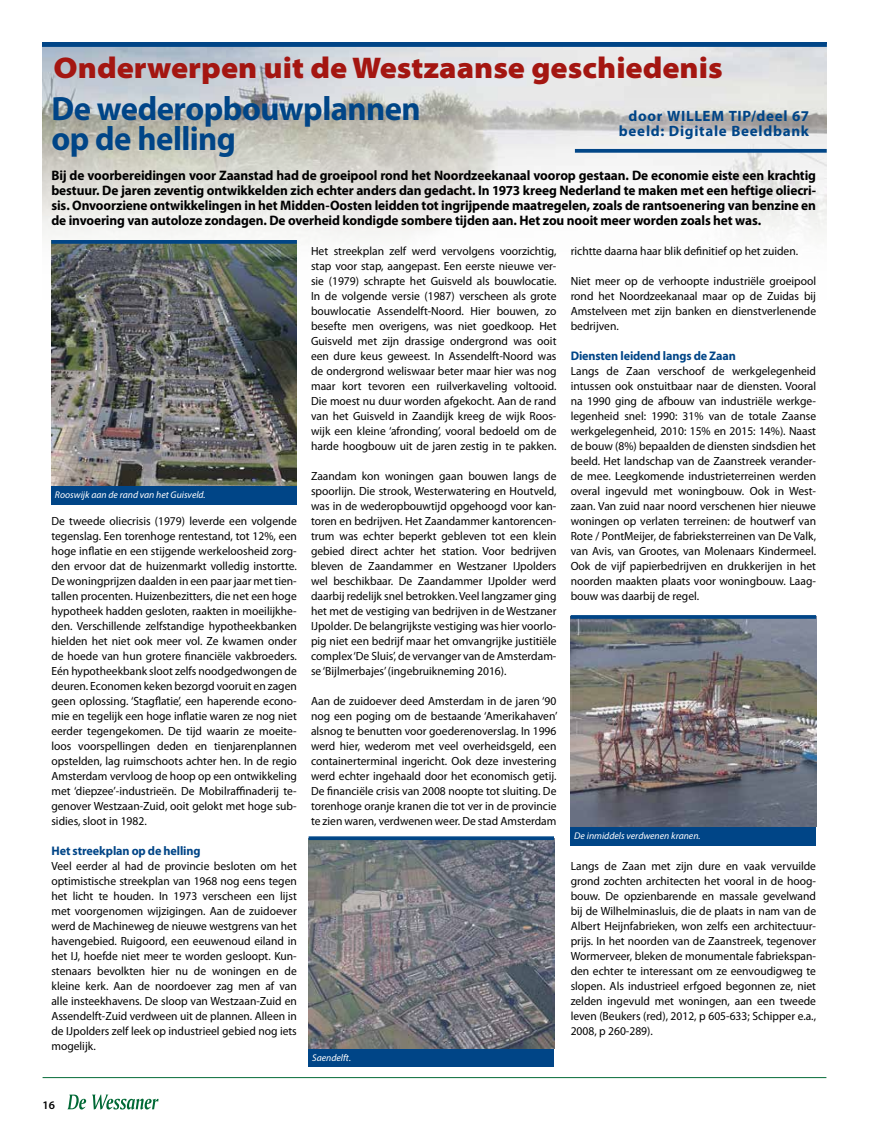
<style>
.page{position:relative;width:869px;height:1134px;background:#fff}
.page>*{position:absolute;margin:0;border:0;box-sizing:border-box;transform-origin:0 0}
.t1{font:700 33.75px/30px "Myriad Pro";letter-spacing:-.02em;color:#004587}
.t2{font:900 semi-expanded 30px "Myriad Pro";color:#a41611}
.t3{font:700 15px/15px "Myriad Pro";letter-spacing:.05em;color:#004587;text-align:right}
.t4{font:700 13.75px/15px "Myriad Pro";letter-spacing:-.01em;color:#000;text-align:justify}
.t5{font:700 12.5px "Myriad Pro";letter-spacing:-.01em;color:#004587}
.t6{font:11.88px/15px "Myriad Pro";color:#000;text-align:justify}
.t7{font:600 11.62px "Myriad Pro";color:#000}
.t8{font:italic 9.75px "Myriad Pro";color:#fff}
</style>
<div class="page">
<img style="left:43px;top:47px;width:783px;height:192px">
<div style="left:43px;top:42px;width:783px;height:5px;background:#004587"></div>
<svg style="left:574px;top:149px;width:252px;height:4px"></svg>
<hr style="left:43px;top:1077px;width:783px;height:1px;background:#006935">
<svg style="left:67px;top:1094px;width:19px;height:15px"></svg>
<svg style="left:92px;top:1094px;width:66px;height:15px"></svg>
<div style="left:308px;top:1048px;width:245px;height:19px;background:#004587"></div>
<img style="left:51px;top:244px;width:246px;height:242px">
<img style="left:308px;top:840px;width:245px;height:208px">
<svg style="left:308px;top:836px;width:245px;height:4px"></svg>
<div style="left:570px;top:827px;width:245px;height:18px;background:#004587"></div>
<img style="left:570px;top:619px;width:245px;height:208px">
<svg style="left:570px;top:615px;width:245px;height:4px"></svg>
<div style="left:51px;top:486px;width:246px;height:18px;background:#004587"></div>
<svg style="left:51px;top:240px;width:246px;height:4px"></svg>
<h2 class="t2" style="left:53px;top:47px;width:670px">Onderwerpen uit de Westzaanse geschiedenis</h2>
<h1 class="t1" style="left:51px;top:93px;width:370px">De wederopbouwplannen op de helling</h1>
<p class="t4" style="left:51px;top:167px;width:765px">Bij de voorbereidingen voor Zaanstad had de groeipool rond het Noordzeekanaal voorop gestaan. De economie eiste een krachtig bestuur. De jaren zeventig ontwikkelden zich echter anders dan gedacht. In 1973 kreeg Nederland te maken met een heftige oliecri&shy;sis. Onvoorziene ontwikkelingen in het Midden-Oosten leidden tot ingrijpende maatregelen, zoals de rantsoenering van benzine en de invoering van autoloze zondagen. De overheid kondigde sombere tijden aan. Het zou nooit meer worden zoals het was.</p>
<p class="t3" style="left:618px;top:108px;width:191px">door WILLEM TIP/deel 67 beeld: Digitale Beeldbank</p>
<p class="t8" style="left:55px;top:489px;width:152px">Rooswijk aan de rand van het Guisveld.</p>
<p class="t6" style="left:51px;top:513px;width:247px">De tweede oliecrisis (1979) leverde een volgende tegenslag. Een torenhoge rentestand, tot 12%, een hoge inflatie en een stijgende werkeloosheid zorg&shy;den ervoor dat de huizenmarkt volledig instortte.<br>De woningprijzen daalden in een paar jaar met tien&shy;tallen procenten. Huizenbezitters, die net een hoge hypotheek hadden gesloten, raakten in moeilijkhe&shy;den. Verschillende zelfstandige hypotheekbanken hielden het niet ook meer vol. Ze kwamen onder de hoede van hun grotere financiële vakbroeders.<br>Eén hypotheekbank sloot zelfs noodgedwongen de deuren. Economen keken bezorgd vooruit en zagen geen oplossing. ‘Stagflatie’, een haperende econo&shy;mie en tegelijk een hoge inflatie waren ze nog niet eerder tegengekomen. De tijd waarin ze moeite&shy;loos voorspellingen deden en tienjarenplannen opstelden, lag ruimschoots achter hen. In de regio Amsterdam vervloog de hoop op een ontwikkeling met ‘diepzee’-industrieën. De Mobilraffinaderij te&shy;genover Westzaan-Zuid, ooit gelokt met hoge sub&shy;sidies, sloot in 1982.</p>
<p class="t5" style="left:51px;top:843px;width:150px">Het streekplan op de helling</p>
<p class="t6" style="left:51px;top:858px;width:247px">Veel eerder al had de provincie besloten om het optimistische streekplan van 1968 nog eens tegen het licht te houden. In 1973 verscheen een lijst met voorgenomen wijzigingen. Aan de zuidoever werd de Machineweg de nieuwe westgrens van het havengebied. Ruigoord, een eeuwenoud eiland in het IJ, hoefde niet meer te worden gesloopt. Kun&shy;stenaars bevolkten hier nu de woningen en de kleine kerk. Aan de noordoever zag men af van alle insteekhavens. De sloop van Westzaan-Zuid en Assendelft-Zuid verdween uit de plannen. Alleen in de IJpolders zelf leek op industrieel gebied nog iets mogelijk.</p>
<p class="t6" style="left:311px;top:243px;width:247px">Het streekplan zelf werd vervolgens voorzichtig, stap voor stap, aangepast. Een eerste nieuwe ver&shy;sie (1979) schrapte het Guisveld als bouwlocatie.<br>In de volgende versie (1987) verscheen als grote bouwlocatie Assendelft-Noord. Hier bouwen, zo besefte men overigens, was niet goedkoop. Het Guisveld met zijn drassige ondergrond was ooit een dure keus geweest. In Assendelft-Noord was de ondergrond weliswaar beter maar hier was nog maar kort tevoren een ruilverkaveling voltooid.<br>Die moest nu duur worden afgekocht. Aan de rand van het Guisveld in Zaandijk kreeg de wijk Roos&shy;wijk een kleine ‘afronding’, vooral bedoeld om de harde hoogbouw uit de jaren zestig in te pakken.</p>
<p class="t6" style="left:311px;top:468px;width:247px">Zaandam kon woningen gaan bouwen langs de spoorlijn. Die strook, Westerwatering en Houtveld, was in de wederopbouwtijd opgehoogd voor kan&shy;toren en bedrijven. Het Zaandammer kantorencen&shy;trum was echter beperkt gebleven tot een klein gebied direct achter het station. Voor bedrijven bleven de Zaandammer en Westzaner IJpolders wel beschikbaar. De Zaandammer IJpolder werd daarbij redelijk snel betrokken. Veel langzamer ging het met de vestiging van bedrijven in de Westzaner IJpolder. De belangrijkste vestiging was hier voorlo&shy;pig niet een bedrijf maar het omvangrijke justitiële complex ‘De Sluis’, de vervanger van de Amsterdam&shy;se ‘Bijlmerbajes’ (ingebruikneming 2016).</p>
<p class="t6" style="left:311px;top:693px;width:248px">Aan de zuidoever deed Amsterdam in de jaren ‘90 nog een poging om de bestaande ‘Amerikahaven’ alsnog te benutten voor goederenoverslag. In 1996 werd hier, wederom met veel overheidsgeld, een containerterminal ingericht. Ook deze investering werd echter ingehaald door het economisch getij.<br>De financiële crisis van 2008 noopte tot sluiting. De torenhoge oranje kranen die tot ver in de provincie te zien waren, verdwenen weer. De stad Amsterdam</p>
<p class="t8" style="left:312px;top:1051px;width:40px">Saendelft.</p>
<p class="t6" style="left:570px;top:243px;width:229px">richtte daarna haar blik definitief op het zuiden.</p>
<p class="t6" style="left:570px;top:273px;width:247px">Niet meer op de verhoopte industriële groeipool rond het Noordzeekanaal maar op de Zuidas bij Amstelveen met zijn banken en dienstverlenende bedrijven.</p>
<p class="t5" style="left:570px;top:348px;width:167px">Diensten leidend langs de Zaan</p>
<p class="t6" style="left:570px;top:363px;width:247px">Langs de Zaan verschoof de werkgelegenheid intussen ook onstuitbaar naar de diensten. Vooral na 1990 ging de afbouw van industriële werkge&shy;legenheid snel: 1990: 31% van de totale Zaanse werkgelegenheid, 2010: 15% en 2015: 14%). Naast de bouw (8%) bepaalden de diensten sindsdien het beeld. Het landschap van de Zaanstreek verander&shy;de mee. Leegkomende industrieterreinen werden overal ingevuld met woningbouw. Ook in West&shy;zaan. Van zuid naar noord verschenen hier nieuwe woningen op verlaten terreinen: de houtwerf van Rote / PontMeijer, de fabrieksterreinen van De Valk, van Avis, van Grootes, van Molenaars Kindermeel.<br>Ook de vijf papierbedrijven en drukkerijen in het noorden maakten plaats voor woningbouw. Laag&shy;bouw was daarbij de regel.</p>
<p class="t8" style="left:574px;top:830px;width:128px">De inmiddels verdwenen kranen.</p>
<p class="t6" style="left:570px;top:858px;width:247px">Langs de Zaan met zijn dure en vaak vervuilde grond zochten architecten het vooral in de hoog&shy;bouw. De opzienbarende en massale gevelwand bij de Wilhelminasluis, die de plaats in nam van de Albert Heijnfabrieken, won zelfs een architectuur&shy;prijs. In het noorden van de Zaanstreek, tegenover Wormerveer, bleken de monumentale fabriekspan&shy;den echter te interessant om ze eenvoudigweg te slopen. Als industrieel erfgoed begonnen ze, niet zelden ingevuld met woningen, aan een tweede leven (Beukers (red), 2012, p 605-633; Schipper e.a., 2008, p 260-289).</p>
<p class="t7" style="left:43px;top:1098px;width:14px">16</p>
</div>
